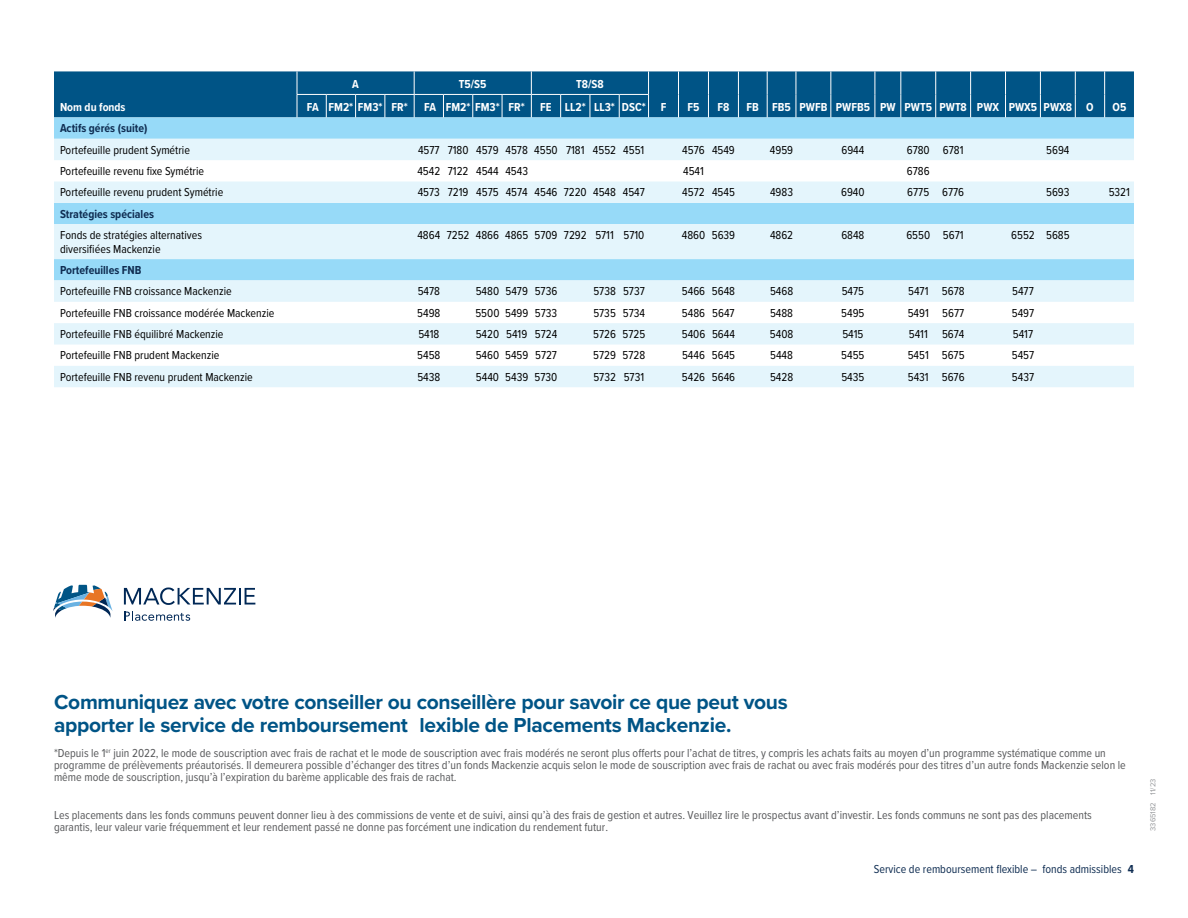
<style>
.page{position:relative;width:1188px;height:918px;background:#fff}
.page>*{position:absolute;margin:0;border:0;box-sizing:border-box;transform-origin:0 0}
.t1{font:700 21px/23.4px "Proxima Nova";letter-spacing:-.015em;color:#005486}
.t2{font:12px/13.5px "Proxima Nova Cond";color:#000}
.t3{font:12px/12.1px "Proxima Nova Cond";color:#58595b}
.t4{font:700 12px "Proxima Nova Cond";color:#fff}
.t5{font:700 12px "Proxima Nova Cond";color:#0f2d52}
.t6{font:12px "Proxima Nova Cond";color:#0f2d52}
.t7{font:7.5px "Proxima Nova";color:#939598}
.s1{font-weight:700}
</style>
<div class="page">
<div style="left:54px;top:71px;width:1080px;height:46px;background:#005486"></div>
<svg style="left:54px;top:117px;width:1080px;height:22px;background:#98d9f7"></svg>
<svg style="left:54px;top:139px;width:1080px;height:248px;fill:#e4f5fc"></svg>
<svg style="left:678px;top:71px;width:1px;height:46px"></svg>
<svg style="left:708px;top:71px;width:1px;height:46px"></svg>
<svg style="left:738px;top:71px;width:1px;height:46px"></svg>
<svg style="left:767px;top:71px;width:1px;height:46px"></svg>
<svg style="left:796px;top:71px;width:1px;height:46px"></svg>
<svg style="left:831px;top:71px;width:1px;height:46px"></svg>
<svg style="left:875px;top:71px;width:1px;height:46px"></svg>
<svg style="left:901px;top:71px;width:1px;height:46px"></svg>
<svg style="left:935px;top:71px;width:1px;height:46px"></svg>
<svg style="left:970px;top:71px;width:1px;height:46px"></svg>
<svg style="left:1005px;top:71px;width:1px;height:46px"></svg>
<svg style="left:1040px;top:71px;width:1px;height:46px"></svg>
<svg style="left:1075px;top:71px;width:1px;height:46px"></svg>
<svg style="left:1104px;top:71px;width:1px;height:46px"></svg>
<hr style="left:326px;top:94px;width:30px;height:1px;background:#fff">
<svg style="left:297px;top:71px;width:30px;height:46px"></svg>
<hr style="left:443px;top:94px;width:30px;height:1px;background:#fff">
<svg style="left:355px;top:71px;width:89px;height:46px;background:#0e5d8c"></svg>
<hr style="left:531px;top:94px;width:30px;height:1px;background:#fff">
<svg style="left:473px;top:71px;width:59px;height:46px;background:#0e5d8c"></svg>
<hr style="left:619px;top:94px;width:30px;height:1px;background:#fff">
<svg style="left:560px;top:94px;width:60px;height:23px"></svg>
<svg style="left:648px;top:71px;width:1px;height:46px"></svg>
<svg style="left:53px;top:585px;width:60px;height:33px"></svg>
<svg style="left:124px;top:588px;width:131px;height:17px"></svg>
<svg style="left:124px;top:611px;width:66px;height:10px"></svg>
<p class="t4" style="left:60px;top:98px;width:67px">Nom du fonds</p>
<p class="t4" style="left:352px;top:75px;width:8px">A</p>
<p class="t4" style="left:459px;top:75px;width:29px">T5/S5</p>
<p class="t4" style="left:576px;top:75px;width:29px">T8/S8</p>
<p class="t4" style="left:307px;top:98px;width:102px">FA FM2* FM3* FR*</p>
<p class="t4" style="left:424px;top:98px;width:102px">FA FM2* FM3* FR*</p>
<p class="t4" style="left:540px;top:98px;width:128px">FE LL2* LL3* DSC* F</p>
<p class="t4" style="left:687px;top:98px;width:13px">F5</p>
<p class="t4" style="left:717px;top:98px;width:13px">F8</p>
<p class="t4" style="left:747px;top:98px;width:349px">FB FB5 PWFB PWFB5 PW PWT5 PWT8 PWX PWX5 PWX8 O</p>
<p class="t4" style="left:1113px;top:98px;width:15px">O5</p>
<p class="t5" style="left:60px;top:119px;width:89px">Actifs gérés (suite)</p>
<p class="t2" style="left:60px;top:142px;width:131px">Portefeuille prudent Symétrie</p>
<p class="t2" style="left:418px;top:142px;width:228px">4577 7180 4579 4578 4550 7181 4552 4551</p>
<p class="t2" style="left:682px;top:142px;width:54px">4576 4549</p>
<p class="t2" style="left:770px;top:142px;width:25px">4959</p>
<p class="t2" style="left:841px;top:142px;width:24px">6944</p>
<p class="t2" style="left:907px;top:142px;width:58px">6780 6781</p>
<p class="t2" style="left:1046px;top:142px;width:25px">5694</p>
<p class="t2" style="left:60px;top:164px;width:146px">Portefeuille revenu fixe Symétrie</p>
<p class="t2" style="left:417px;top:164px;width:112px">4542 7122 4544 4543</p>
<p class="t2" style="left:683px;top:164px;width:22px">4541</p>
<p class="t2" style="left:907px;top:164px;width:24px">6786</p>
<p class="t2" style="left:60px;top:185px;width:165px">Portefeuille revenu prudent Symétrie</p>
<p class="t2" style="left:418px;top:185px;width:229px">4573 7219 4575 4574 4546 7220 4548 4547</p>
<p class="t2" style="left:682px;top:185px;width:54px">4572 4545</p>
<p class="t2" style="left:770px;top:185px;width:24px">4983</p>
<p class="t2" style="left:841px;top:185px;width:25px">6940</p>
<p class="t2" style="left:907px;top:185px;width:58px">6775 6776</p>
<p class="t2" style="left:1046px;top:185px;width:25px">5693</p>
<p class="t2" style="left:1109px;top:185px;width:23px">5321</p>
<p class="t5" style="left:60px;top:205px;width:96px">Stratégies spéciales</p>
<p class="t2" style="left:60px;top:228px;width:144px">Fonds de stratégies alternatives diversifiées Mackenzie</p>
<p class="t2" style="left:417px;top:228px;width:228px">4864 7252 4866 4865 5709 7292 5711 5710</p>
<p class="t2" style="left:682px;top:228px;width:55px">4860 5639</p>
<p class="t2" style="left:770px;top:228px;width:25px">4862</p>
<p class="t2" style="left:841px;top:228px;width:25px">6848</p>
<p class="t2" style="left:906px;top:228px;width:59px">6550 5671</p>
<p class="t2" style="left:1011px;top:228px;width:60px">6552 5685</p>
<p class="t5" style="left:60px;top:261px;width:83px">Portefeuilles FNB</p>
<p class="t2" style="left:60px;top:284px;width:173px">Portefeuille FNB croissance Mackenzie</p>
<p class="t2" style="left:418px;top:284px;width:24px">5478</p>
<p class="t2" style="left:476px;top:284px;width:83px">5480 5479 5736</p>
<p class="t2" style="left:593px;top:284px;width:53px">5738 5737</p>
<p class="t2" style="left:682px;top:284px;width:55px">5466 5648</p>
<p class="t2" style="left:770px;top:284px;width:25px">5468</p>
<p class="t2" style="left:842px;top:284px;width:24px">5475</p>
<p class="t2" style="left:908px;top:284px;width:58px">5471 5678</p>
<p class="t2" style="left:1012px;top:284px;width:23px">5477</p>
<p class="t2" style="left:60px;top:305px;width:216px">Portefeuille FNB croissance modérée Mackenzie</p>
<p class="t2" style="left:417px;top:305px;width:25px">5498</p>
<p class="t2" style="left:475px;top:305px;width:83px">5500 5499 5733</p>
<p class="t2" style="left:593px;top:305px;width:53px">5735 5734</p>
<p class="t2" style="left:682px;top:305px;width:54px">5486 5647</p>
<p class="t2" style="left:770px;top:305px;width:25px">5488</p>
<p class="t2" style="left:841px;top:305px;width:25px">5495</p>
<p class="t2" style="left:908px;top:305px;width:58px">5491 5677</p>
<p class="t2" style="left:1012px;top:305px;width:24px">5497</p>
<p class="t2" style="left:60px;top:327px;width:165px">Portefeuille FNB équilibré Mackenzie</p>
<p class="t2" style="left:418px;top:327px;width:23px">5418</p>
<p class="t2" style="left:476px;top:327px;width:83px">5420 5419 5724</p>
<p class="t2" style="left:593px;top:327px;width:54px">5726 5725</p>
<p class="t2" style="left:682px;top:327px;width:55px">5406 5644</p>
<p class="t2" style="left:770px;top:327px;width:25px">5408</p>
<p class="t2" style="left:842px;top:327px;width:23px">5415</p>
<p class="t2" style="left:909px;top:327px;width:57px">5411 5674</p>
<p class="t2" style="left:1013px;top:327px;width:22px">5417</p>
<p class="t2" style="left:60px;top:348px;width:161px">Portefeuille FNB prudent Mackenzie</p>
<p class="t2" style="left:417px;top:348px;width:25px">5458</p>
<p class="t2" style="left:476px;top:348px;width:83px">5460 5459 5727</p>
<p class="t2" style="left:593px;top:348px;width:53px">5729 5728</p>
<p class="t2" style="left:682px;top:348px;width:55px">5446 5645</p>
<p class="t2" style="left:770px;top:348px;width:24px">5448</p>
<p class="t2" style="left:841px;top:348px;width:25px">5455</p>
<p class="t2" style="left:908px;top:348px;width:58px">5451 5675</p>
<p class="t2" style="left:1012px;top:348px;width:24px">5457</p>
<p class="t2" style="left:60px;top:370px;width:194px">Portefeuille FNB revenu prudent Mackenzie</p>
<p class="t2" style="left:417px;top:370px;width:24px">5438</p>
<p class="t2" style="left:476px;top:370px;width:83px">5440 5439 5730</p>
<p class="t2" style="left:593px;top:370px;width:52px">5732 5731</p>
<p class="t2" style="left:682px;top:370px;width:55px">5426 5646</p>
<p class="t2" style="left:770px;top:370px;width:25px">5428</p>
<p class="t2" style="left:841px;top:370px;width:25px">5435</p>
<p class="t2" style="left:908px;top:370px;width:58px">5431 5676</p>
<p class="t2" style="left:1012px;top:370px;width:24px">5437</p>
<h1 class="t1" style="left:54px;top:690px;width:735px">Communiquez avec votre conseiller ou conseillère pour savoir ce que peut vous apporter le service de remboursement lexible de Placements Mackenzie.</h1>
<p class="t3" style="left:54px;top:746px;width:1073px">*Depuis le 1<sup>er</sup> juin 2022, le mode de souscription avec frais de rachat et le mode de souscription avec frais modérés ne seront plus offerts pour l’achat de titres, y compris les achats faits au moyen d’un programme systématique comme un programme de prélèvements préautorisés. Il demeurera possible d’échanger des titres d’un fonds Mackenzie acquis selon le mode de souscription avec frais de rachat ou avec frais modérés pour des titres d’un autre fonds Mackenzie selon le même mode de souscription, jusqu’à l’expiration du barème applicable des frais de rachat.</p>
<p class="t3" style="left:54px;top:808px;width:1039px">Les placements dans les fonds communs peuvent donner lieu à des commissions de vente et de suivi, ainsi qu’à des frais de gestion et autres. Veuillez lire le prospectus avant d’investir. Les fonds communs ne sont pas des placements garantis, leur valeur varie fréquemment et leur rendement passé ne donne pas forcément une indication du rendement futur.</p>
<p class="t6" style="left:874px;top:861px;width:262px">Service de remboursement flexible – fonds admissibles <span class="s1">4</span></p>
<p class="t7" style="left:1147px;top:831px;width:53px;rotate:-90deg">3365182 11/23</p>
</div>
